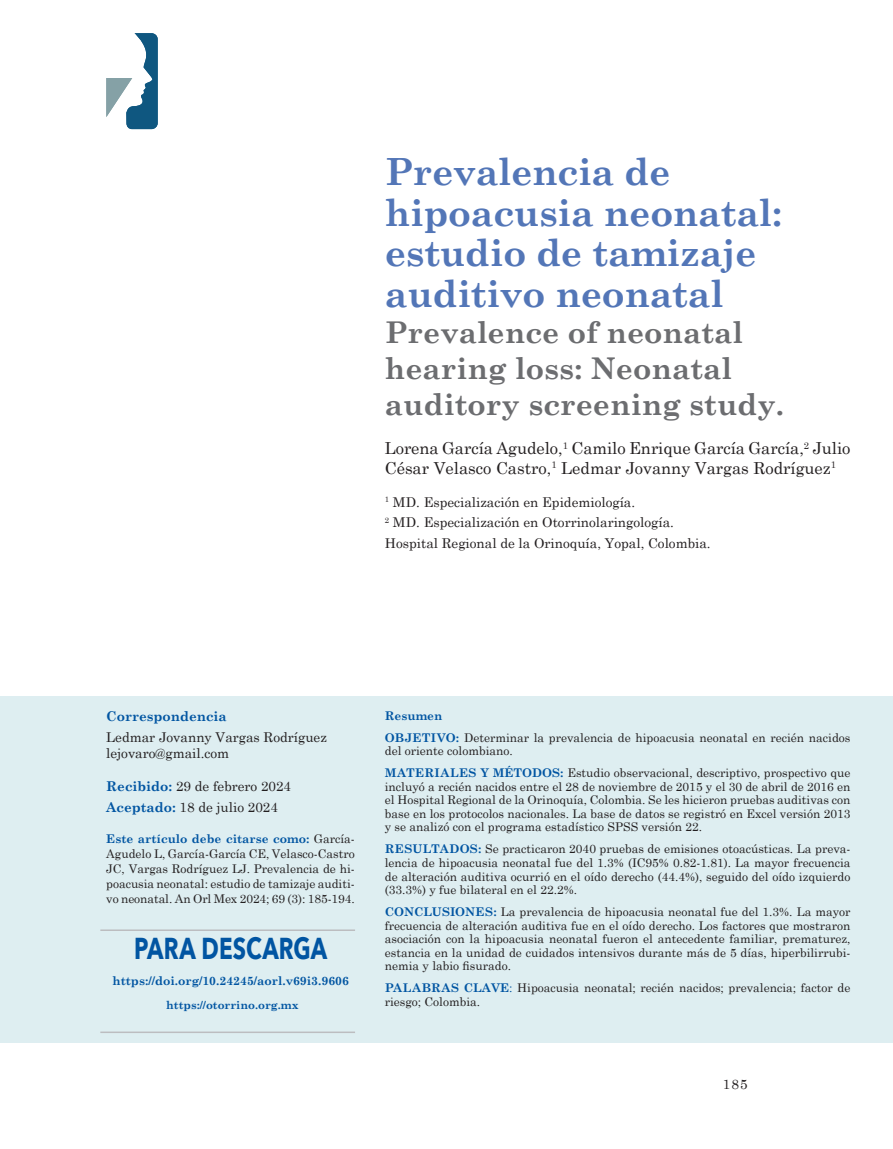
<style>
.page{position:relative;width:893px;height:1149px;background:#fff}
.page>*{position:absolute;margin:0;border:0;box-sizing:border-box;transform-origin:0 0}
.t1{font:700 37.5px/40.5px "Century Schoolbook";letter-spacing:-.01em;color:#5376b7}
.t2{font:700 30.15px "Avenir Next";letter-spacing:.005em;color:#0155a2;scale:.75 1}
.t3{font:700 30px/36px "Century Schoolbook";color:#6c6d70}
.t4{font:16.5px/19.8px "Century Schoolbook";color:#231f20}
.t5{font:13.5px/20.7px "Century Schoolbook";color:#231f20}
.t6{font:700 13.5px "Century Schoolbook";color:#0155a2}
.t7{font:12px/13.5px "Century Schoolbook";color:#231f20;text-align:justify}
.t8{font:700 12px "Century Schoolbook";color:#0155a2}
.t9{font:700 11.25px "Century Schoolbook";color:#0155a2}
.s1{font-weight:700;color:#0155a2}
.s2{color:#0155a2}
</style>
<div class="page">
<svg style="left:106px;top:33px;width:52px;height:96px"></svg>
<div style="left:0;top:696px;width:893px;height:346px;background:#deeef1"></div>
<hr style="left:100px;top:1031px;width:255px;height:1px;background:#bcbdc0">
<hr style="left:100px;top:929px;width:255px;height:1px;background:#bcbdc0">
<h1 class="t1" style="left:385px;top:151px;width:399px">Prevalencia de hipoacusia neonatal: estudio de tamizaje auditivo neonatal</h1>
<h3 class="t3" style="left:385px;top:314px;width:401px">Prevalence of neonatal hearing loss: Neonatal auditory screening study.</h3>
<h3 class="t4" style="left:385px;top:437px;width:467px">Lorena García Agudelo,<sup>1</sup> Camilo Enrique García García,<sup>2</sup> Julio<br>César Velasco Castro,<sup>1</sup> Ledmar Jovanny Vargas Rodríguez<sup>1</sup></h3>
<p class="t5" style="left:385px;top:491px;width:327px"><sup>1</sup> MD. Especialización en Epidemiología.<br><sup>2</sup> MD. Especialización en Otorrinolaringología.<br>Hospital Regional de la Orinoquía, Yopal, Colombia.</p>
<p class="t6" style="left:106px;top:707px;width:122px">Correspondencia</p>
<p class="t5" style="left:106px;top:728px;width:222px;line-height:16.5px">Ledmar Jovanny Vargas Rodríguez lejovaro@gmail.com</p>
<p class="t5" style="left:106px;top:775px;width:186px"><span class="s1">Recibido:</span> 29 de febrero 2024<br><span class="s1">Aceptado:</span> 18 de julio 2024</p>
<p class="t7" style="left:106px;top:831px;width:250px;line-height:15px"><span class="s1">Este artículo debe citarse como:</span> García-Agudelo L, García-García CE, Velasco-Castro JC, Vargas Rodríguez LJ. Prevalencia de hi&shy;poacusia neonatal: estudio de tamizaje auditi&shy;vo neonatal. An Orl Mex 2024; 69 (3): 185-194.</p>
<h2 class="t2" style="left:134px;top:921px;width:259px">PARA DESCARGA</h2>
<p class="t8" style="left:113px;top:973px;width:238px">https://doi.org/10.24245/aorl.v69i3.9606</p>
<p class="t9" style="left:166px;top:997px;width:134px">https://otorrino.org.mx</p>
<p class="t7" style="left:385px;top:704px;width:467px;line-height:22px"><span class="s1">Resumen<br>OBJETIVO:</span> Determinar la prevalencia de hipoacusia neonatal en recién nacidos</p>
<p class="t7" style="left:385px;top:739px;width:467px;line-height:22px">del oriente colombiano.<br><span class="s1">MATERIALES Y MÉTODOS:</span> Estudio observacional, descriptivo, prospectivo que</p>
<p class="t7" style="left:385px;top:779px;width:467px">incluyó a recién nacidos entre el 28 de noviembre de 2015 y el 30 de abril de 2016 en el Hospital Regional de la Orinoquía, Colombia. Se les hicieron pruebas auditivas con base en los protocolos nacionales. La base de datos se registró en Excel versión 2013 y se analizó con el programa estadístico SPSS versión 22.</p>
<p class="t7" style="left:385px;top:841px;width:467px"><span class="s1">RESULTADOS:</span> Se practicaron 2040 pruebas de emisiones otoacústicas. La preva&shy;lencia de hipoacusia neonatal fue del 1.3% (IC95% 0.82-1.81). La mayor frecuencia de alteración auditiva ocurrió en el oído derecho (44.4%), seguido del oído izquierdo (33.3%) y fue bilateral en el 22.2%.</p>
<p class="t7" style="left:385px;top:904px;width:467px"><span class="s1">CONCLUSIONES:</span> La prevalencia de hipoacusia neonatal fue del 1.3%. La mayor frecuencia de alteración auditiva fue en el oído derecho. Los factores que mostraron asociación con la hipoacusia neonatal fueron el antecedente familiar, prematurez, estancia en la unidad de cuidados intensivos durante más de 5 días, hiperbilirrubi&shy;nemia y labio fisurado.</p>
<p class="t7" style="left:385px;top:980px;width:467px"><span class="s1">PALABRAS CLAVE</span><span class="s2">:</span> Hipoacusia neonatal; recién nacidos; prevalencia; factor de riesgo; Colombia.</p>
<p class="t5" style="left:723px;top:1073px;width:26px">185</p>
</div>
